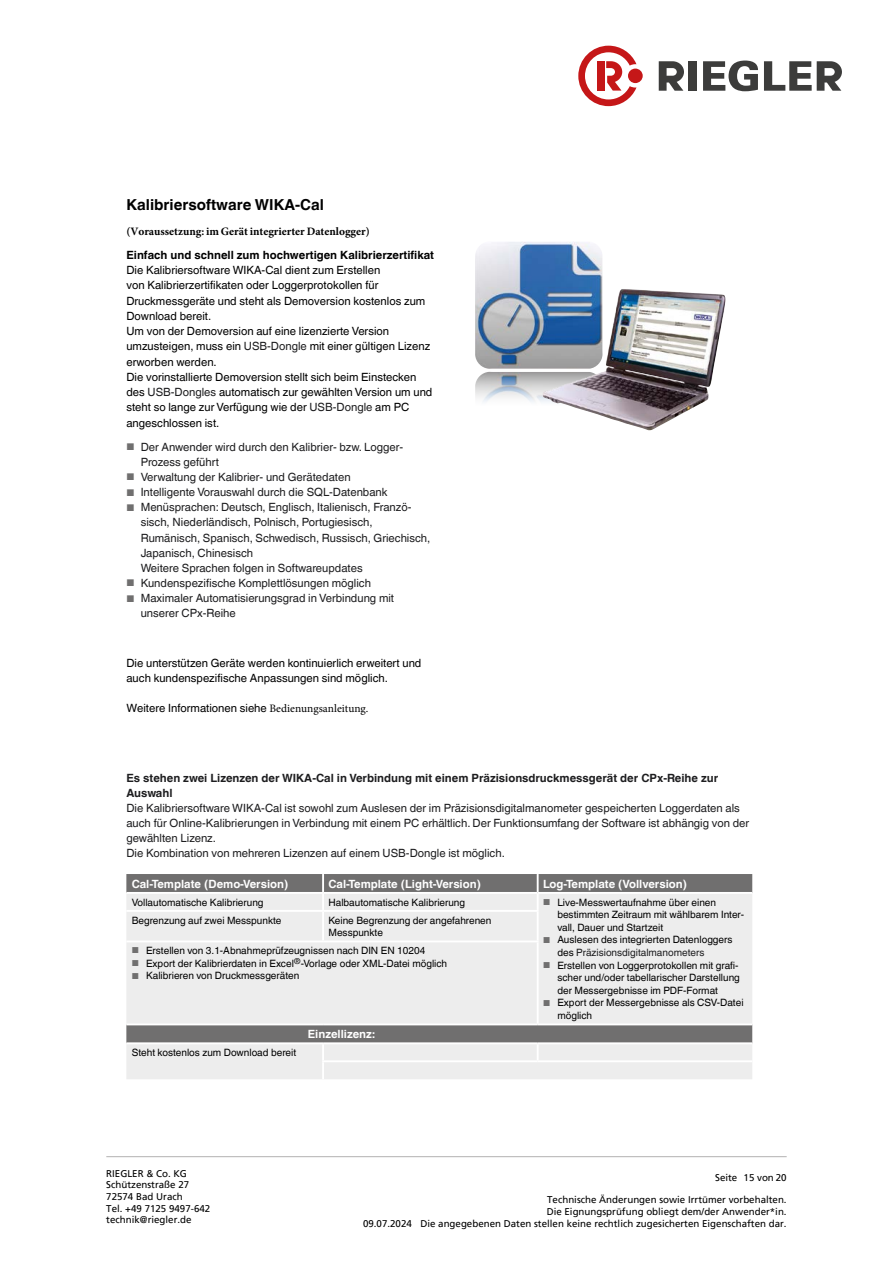
<style>
.page{position:relative;width:893px;height:1263px;background:#fff}
.page>*{position:absolute;margin:0;border:0;box-sizing:border-box;transform-origin:0 0}
.t1{font:700 15.15px "Helvetica World";color:#000}
.t2{font:11.4px/15.1px "Helvetica World";color:#1d1d1f}
.t3{font:11.4px/15.3px "Helvetica World";color:#000}
.t4{font:700 11.4px/15.1px "Helvetica World";color:#1d1d1f}
.t5{font:700 11.4px "Helvetica World";color:#fff}
.t6{font:700 11.4px "Helvetica World";color:#000}
.t7{font:700 11.4px "Minion Pro";color:#000}
.t8{font:10.05px/12.6px "Helvetica World";color:#000}
.t9{font:9.75px/11.7px "Frutiger LT Pro";color:#000}
.s1{color:#1d1d1f}
.s2{font-size:9.6px;color:#706f6f}
.s3{font-family:"Minion Pro"}
.s4{font-size:8.55px;color:#706f6f}
</style>
<div class="page">
<svg style="left:659px;top:61px;width:25px;height:30px"></svg>
<div style="left:689px;top:61px;width:8px;height:30px;background:#3c3c3b"></div>
<svg style="left:703px;top:61px;width:55px;height:30px"></svg>
<svg style="left:764px;top:61px;width:78px;height:30px"></svg>
<svg style="left:578px;top:46px;width:58px;height:60px"></svg>
<div style="left:628px;top:69px;width:15px;height:14px;background:#c51718;border-radius:50%"></div>
<hr style="left:106px;top:1156px;width:681px;height:1px;background:#b3b2b2">
<img style="left:475px;top:242px;width:127px;height:127px">
<img style="left:475px;top:372px;width:67px;height:30px">
<img style="left:542px;top:289px;width:184px;height:141px">
<div style="left:126px;top:874px;width:626px;height:18px;background:#706f6f"></div>
<svg style="left:126px;top:894px;width:626px;height:185px;background:#e1e1e1"></svg>
<hr style="left:126px;top:1042px;width:197px;height:2px;background:#fff">
<svg style="left:322px;top:1044px;width:2px;height:35px"></svg>
<svg style="left:537px;top:1044px;width:2px;height:16px"></svg>
<hr style="left:322px;top:1060px;width:216px;height:2px;background:#fff">
<hr style="left:538px;top:1060px;width:214px;height:2px;background:#fff">
<hr style="left:323px;top:1042px;width:215px;height:2px;background:#fff">
<hr style="left:538px;top:1042px;width:214px;height:2px;background:#fff">
<svg style="left:322px;top:874px;width:2px;height:36px"></svg>
<svg style="left:537px;top:874px;width:2px;height:36px"></svg>
<hr style="left:126px;top:910px;width:197px;height:2px;background:#fff">
<hr style="left:323px;top:910px;width:216px;height:2px;background:#fff">
<hr style="left:322px;top:912px;width:2px;height:28px;background:#fff">
<hr style="left:537px;top:912px;width:2px;height:28px;background:#fff">
<hr style="left:126px;top:940px;width:197px;height:2px;background:#fff">
<hr style="left:323px;top:940px;width:216px;height:2px;background:#fff">
<hr style="left:537px;top:942px;width:2px;height:81px;background:#fff">
<hr style="left:126px;top:1023px;width:197px;height:2px;background:#fff">
<hr style="left:323px;top:1023px;width:215px;height:2px;background:#fff">
<hr style="left:538px;top:1023px;width:214px;height:2px;background:#fff">
<h1 class="t1" style="left:126px;top:196px;width:199px">Kalibriersoftware WIKA-Cal</h1>
<p class="t7" style="left:126px;top:224px;width:245px">(Voraussetzung: im Gerät integrierter Datenlogger)</p>
<p class="t6" style="left:126px;top:248px;width:309px">Einfach und schnell zum hochwertigen Kalibrierzertifikat</p>
<p class="t3" style="left:126px;top:262px;width:308px">Die Kalibriersoftware WIKA-Cal dient zum Erstellen<br>von Kalibrierzertifikaten oder Loggerprotokollen für Druckmessgeräte und steht als Demoversion kostenlos zum Download bereit.<br>Um von der Demoversion auf eine lizenzierte Version umzusteigen, muss ein <span class="s1">USB-Dongle</span> mit einer gültigen Lizenz erworben werden.<br>Die vorinstallierte Demoversion stellt sich beim Einstecken des <span class="s1">USB-Dongles</span> automatisch zur gewählten Version um und steht so lange zur Verfügung wie der <span class="s1">USB-Dongle</span> am PC angeschlossen ist.</p>
<p class="t2" style="left:141px;top:439px;width:264px;text-indent:-14px"><span class="s2">■</span> Der Anwender wird durch den Kalibrier- bzw. Logger-<br>Prozess geführt</p>
<p class="t2" style="left:126px;top:469px;width:226px"><span class="s2">■</span> Verwaltung der Kalibrier- und Gerätedaten</p>
<p class="t2" style="left:126px;top:485px;width:263px"><span class="s2">■</span> Intelligente Vorauswahl durch die SQL-Datenbank</p>
<p class="t2" style="left:141px;top:500px;width:291px;text-indent:-14px"><span class="s2">■</span> Menüsprachen: Deutsch, Englisch, Italienisch, Franzö&shy;sisch, Niederländisch, Polnisch, Portugiesisch, Rumänisch, Spanisch, Schwedisch, Russisch, Griechisch, Japanisch, Chinesisch<br>Weitere Sprachen folgen in Softwareupdates</p>
<p class="t2" style="left:126px;top:575px;width:246px"><span class="s2">■</span> Kundenspezifische Komplettlösungen möglich</p>
<p class="t2" style="left:141px;top:591px;width:255px;text-indent:-14px"><span class="s2">■</span> Maximaler Automatisierungsgrad in Verbindung mit unserer CPx-Reihe</p>
<p class="t3" style="left:126px;top:655px;width:297px">Die unterstützen Geräte werden kontinuierlich erweitert und auch kundenspezifische Anpassungen sind möglich.</p>
<p class="t3" style="left:126px;top:700px;width:244px">Weitere Informationen siehe <span class="s3">Bedienungsanleitung.</span></p>
<p class="t4" style="left:126px;top:770px;width:593px">Es stehen zwei Lizenzen der WIKA-Cal in Verbindung mit einem Präzisionsdruckmessgerät der CPx-Reihe zur<br>Auswahl</p>
<p class="t2" style="left:126px;top:800px;width:624px">Die Kalibriersoftware WIKA-Cal ist sowohl zum Auslesen der im Präzisionsdigitalmanometer gespeicherten Loggerdaten als auch für Online-Kalibrierungen in Verbindung mit einem PC erhältlich. Der Funktionsumfang der Software ist abhängig von der gewählten Lizenz.<br>Die Kombination von mehreren Lizenzen auf einem USB-Dongle ist möglich.</p>
<p class="t5" style="left:132px;top:877px;width:158px">Cal-Template (Demo-Version)</p>
<p class="t5" style="left:328px;top:877px;width:154px">Cal-Template (Light-Version)</p>
<p class="t5" style="left:543px;top:877px;width:145px">Log-Template (Vollversion)</p>
<p class="t8" style="left:132px;top:896px;width:133px">Vollautomatische Kalibrierung</p>
<p class="t8" style="left:328px;top:896px;width:138px">Halbautomatische Kalibrierung</p>
<p class="t8" style="left:557px;top:896px;width:188px;text-indent:-14px"><span class="s4">■</span> Live-Messwertaufnahme über einen bestimmten Zeitraum mit wählbarem Inter&shy;vall, Dauer und Startzeit</p>
<p class="t8" style="left:557px;top:933px;width:177px;text-indent:-14px"><span class="s4">■</span> Auslesen des integrierten Datenloggers des <span class="s1">Präzisionsdigitalmanometers</span></p>
<p class="t8" style="left:557px;top:959px;width:184px;text-indent:-14px"><span class="s4">■</span> Erstellen von Loggerprotokollen mit grafi&shy;scher und/oder tabellarischer Darstellung der Messergebnisse im PDF-Format</p>
<p class="t8" style="left:557px;top:997px;width:188px;text-indent:-14px"><span class="s4">■</span> Export der Messergebnisse als CSV-Datei möglich</p>
<p class="t8" style="left:132px;top:914px;width:151px">Begrenzung auf zwei Messpunkte</p>
<p class="t8" style="left:328px;top:914px;width:164px">Keine Begrenzung der angefahrenen<br>Messpunkte</p>
<p class="t8" style="left:132px;top:944px;width:295px"><span class="s4">■</span> Erstellen von 3.1-Abnahmeprüfzeugnissen nach DIN EN 10204</p>
<p class="t8" style="left:132px;top:957px;width:317px"><span class="s4">■</span> Export der Kalibrierdaten in Excel<sup>®</sup>-Vorlage oder XML-Datei möglich</p>
<p class="t8" style="left:132px;top:969px;width:169px"><span class="s4">■</span> Kalibrieren von Druckmessgeräten</p>
<p class="t8" style="left:132px;top:1046px;width:166px">Steht kostenlos zum Download bereit</p>
<p class="t5" style="left:308px;top:1027px;width:69px">Einzellizenz:</p>
<p class="t9" style="left:106px;top:1167px;width:105px">RIEGLER &amp; Co. KG<br>Schützenstraße 27<br>72574 Bad Urach<br>Tel. +49 7125 9497-642 technik@riegler.de</p>
<p class="t9" style="left:363px;top:1217px;width:50px">09.07.2024</p>
<p class="t9" style="left:715px;top:1172px;width:73px">Seite 15 von 20</p>
<p class="t9" style="left:420px;top:1194px;width:368px;text-align:right">Technische Änderungen sowie Irrtümer vorbehalten.<br>Die Eignungsprüfung obliegt dem/der Anwender*in.<br>Die angegebenen Daten stellen keine rechtlich zugesicherten Eigenschaften dar.</p>
</div>
